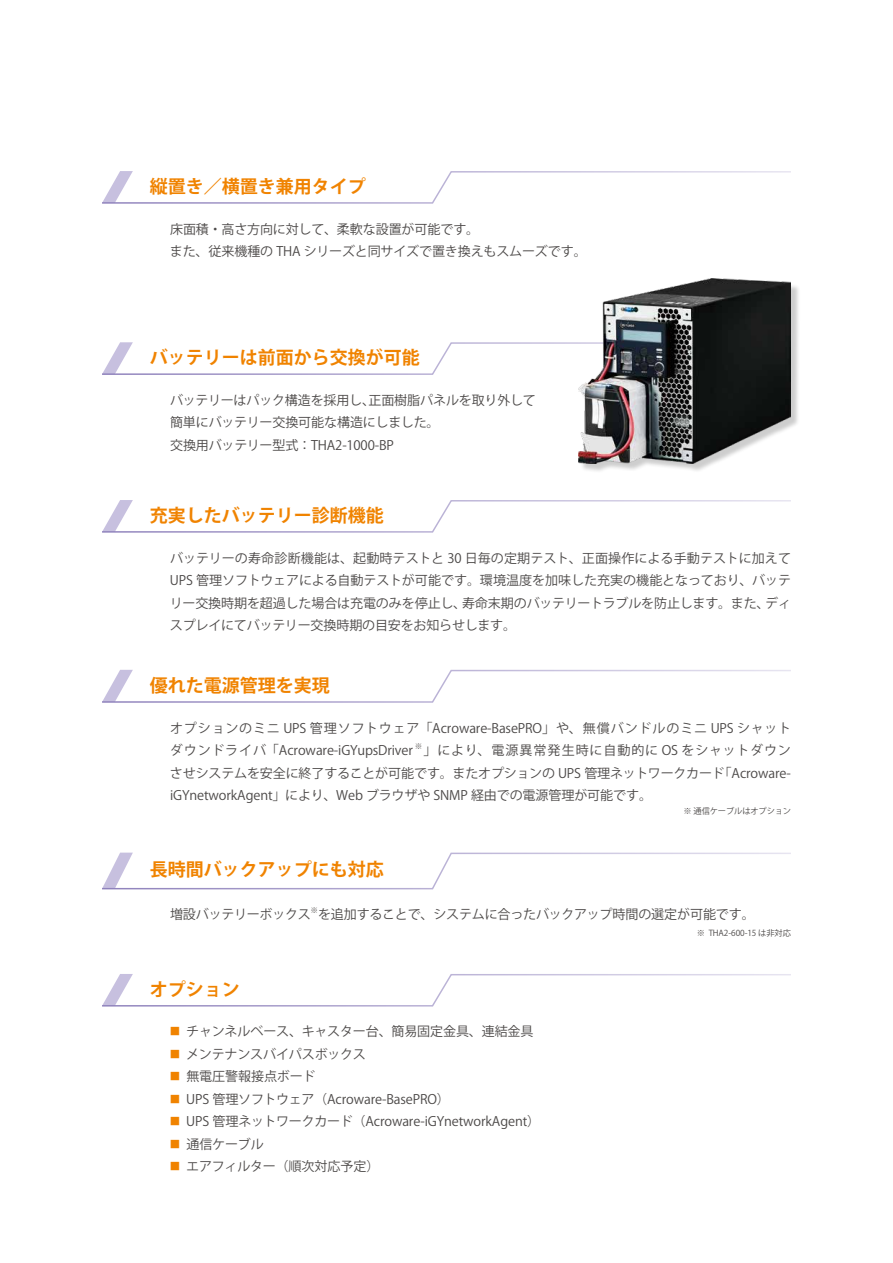
<style>
.page{position:relative;width:893px;height:1263px;background:#fff}
.page>*{position:absolute;margin:0;border:0;box-sizing:border-box;transform-origin:0 0}
.t1{font:700 18px "Koz Go Pro";color:#f08300}
.t2{font:13.05px/22.5px "Koz Go Pro";letter-spacing:-.01em;color:#4c4948}
.t3{font:8.25px "Koz Go Pro";letter-spacing:-.01em;color:#4c4948}
.t4{font:7.65px "Koz Go Pro";color:#4c4948}
.s1{font-size:10.5px;color:#f08300}
</style>
<div class="page">
<svg style="left:102px;top:500px;width:689px;height:33px"></svg>
<svg style="left:102px;top:669px;width:689px;height:34px"></svg>
<svg style="left:102px;top:974px;width:689px;height:33px"></svg>
<svg style="left:102px;top:852px;width:689px;height:38px"></svg>
<svg style="left:102px;top:171px;width:689px;height:33px"></svg>
<svg style="left:102px;top:342px;width:476px;height:33px"></svg>
<div style="left:580px;top:280px;width:220px;height:193px;background:#000;opacity:.2"></div>
<img style="left:578px;top:279px;width:213px;height:185px">
<h1 class="t1" style="left:150px;top:175px;width:218px">縦置き／横置き兼用タイプ</h1>
<p class="t2" style="left:170px;top:218px;width:418px">床面積・高さ方向に対して、柔軟な設置が可能です。<br>また、従来機種の THA シリーズと同サイズで置き換えもスムーズです。</p>
<h1 class="t1" style="left:150px;top:346px;width:272px">バッテリーは前面から交換が可能</h1>
<p class="t2" style="left:170px;top:389px;width:367px">バッテリーはパック構造を採用し、正面樹脂パネルを取り外して簡単にバッテリー交換可能な構造にしました。<br>交換用バッテリー型式：THA2-1000-BP</p>
<h1 class="t1" style="left:150px;top:504px;width:236px">充実したバッテリー診断機能</h1>
<p class="t2" style="left:170px;top:547px;width:623px;text-align:justify">バッテリーの寿命診断機能は、起動時テストと 30 日毎の定期テスト、正面操作による手動テストに加えてUPS 管理ソフトウェアによる自動テストが可能です。環境温度を加味した充実の機能となっており、バッテリー交換時期を超過した場合は充電のみを停止し、寿命末期のバッテリートラブルを防止します。また、ディスプレイにてバッテリー交換時期の目安をお知らせします。</p>
<h1 class="t1" style="left:150px;top:673px;width:182px">優れた電源管理を実現</h1>
<p class="t2" style="left:170px;top:717px;width:623px">オプションのミニ UPS 管理ソフトウェア「Acroware-BasePRO」や、無償バンドルのミニ UPS シャットダウンドライバ「Acroware-iGYupsDriver</p>
<p class="t4" style="left:415px;top:741px;width:9px">※</p>
<p class="t2" style="left:170px;top:739px;width:623px;text-align:justify;text-indent:253px">」により、電源異常発生時に自動的に OS をシャットダウンさせシステムを安全に終了することが可能です。またオプションの UPS 管理ネットワークカード「Acroware&shy;iGYnetworkAgent」により、Web ブラウザや SNMP 経由での電源管理が可能です。</p>
<h1 class="t1" style="left:150px;top:858px;width:236px">長時間バックアップにも対応</h1>
<p class="t3" style="left:683px;top:806px;width:109px">※ 通信ケーブルはオプション</p>
<p class="t2" style="left:170px;top:904px;width:142px">増設バッテリーボックス</p>
<p class="t4" style="left:311px;top:905px;width:9px">※</p>
<p class="t2" style="left:318px;top:904px;width:438px">を追加することで、システムに合ったバックアップ時間の選定が可能です。</p>
<h1 class="t1" style="left:150px;top:977px;width:92px">オプション</h1>
<p class="t2" style="left:170px;top:1021px;width:365px"><span class="s1">■</span> チャンネルベース、キャスター台、簡易固定金具、連結金具</p>
<p class="t2" style="left:170px;top:1043px;width:197px"><span class="s1">■</span> メンテナンスバイパスボックス</p>
<p class="t2" style="left:170px;top:1066px;width:147px"><span class="s1">■</span> 無電圧警報接点ボード</p>
<p class="t2" style="left:170px;top:1088px;width:281px"><span class="s1">■</span> UPS 管理ソフトウェア（Acroware-BasePRO）</p>
<p class="t2" style="left:170px;top:1111px;width:372px"><span class="s1">■</span> UPS 管理ネットワークカード（Acroware-iGYnetworkAgent）</p>
<p class="t2" style="left:170px;top:1133px;width:95px"><span class="s1">■</span> 通信ケーブル</p>
<p class="t2" style="left:170px;top:1156px;width:211px"><span class="s1">■</span> エアフィルター（順次対応予定）</p>
<p class="t3" style="left:697px;top:927px;width:96px">※ THA2-600-15 は非対応</p>
</div>
